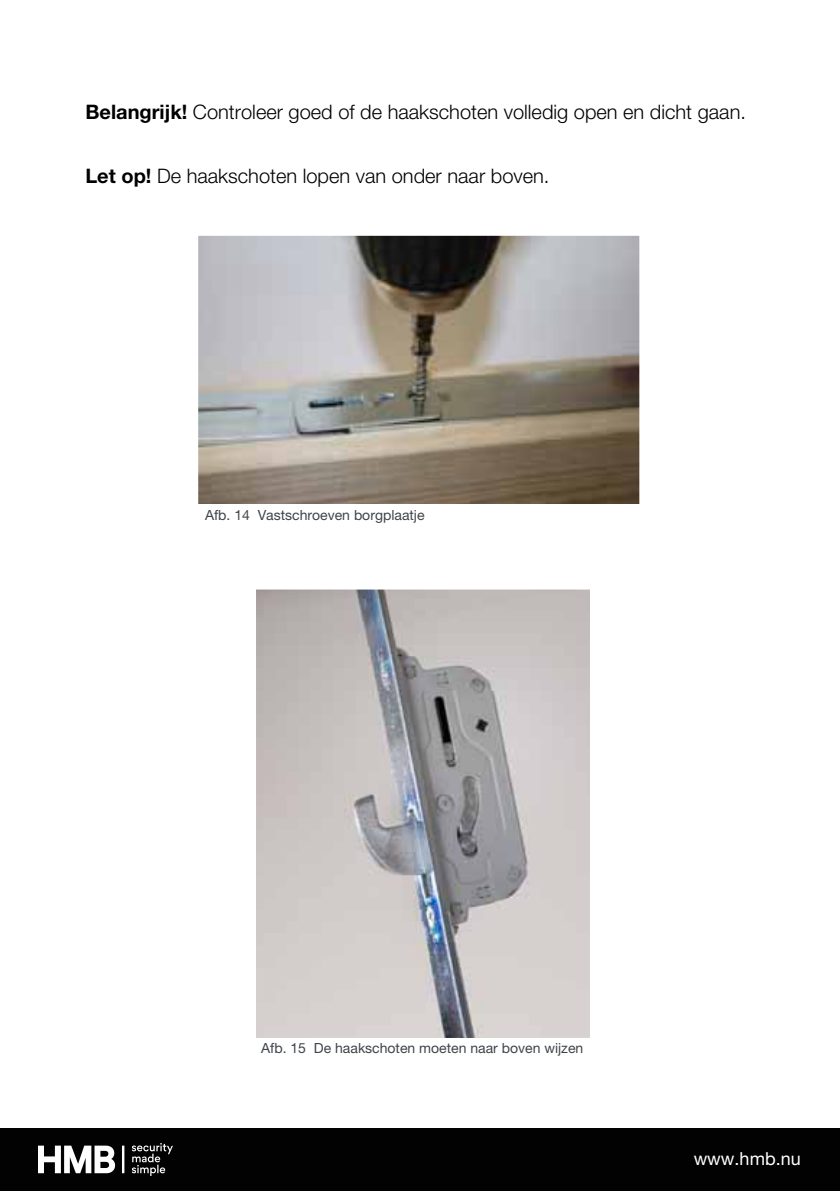
<style>
.page{position:relative;width:840px;height:1191px;background:#fff}
.page>*{position:absolute;margin:0;border:0;box-sizing:border-box;transform-origin:0 0}
.t1{font:300 20px "Helvetica Neue LT Std";color:#000}
.t2{font:18px "Helvetica Neue LT Std";color:#fff}
.t3{font:14px "Helvetica Neue LT Std";color:#3f444a}
.s1{font-weight:700}
</style>
<div class="page">
<div style="left:0;top:1128px;width:839px;height:63px;background:#020203"></div>
<img style="left:38px;top:1143px;width:134px;height:32px">
<img style="left:199px;top:237px;width:438px;height:267px">
<div style="left:195px;top:233px;width:446px;height:299px;border:3px solid #fff"></div>
<div style="left:195px;top:504px;width:446px;height:28px;background:#fff"></div>
<img style="left:257px;top:590px;width:331px;height:448px">
<div style="left:254px;top:587px;width:337px;height:472px;border:2px solid #fff"></div>
<div style="left:254px;top:1038px;width:337px;height:21px;background:#fff"></div>
<p class="t1" style="left:85px;top:100px;width:661px"><span class="s1">Belangrijk!</span> Controleer goed of de haakschoten volledig open en dicht gaan.</p>
<p class="t1" style="left:85px;top:164px;width:465px"><span class="s1">Let op!</span> De haakschoten lopen van onder naar boven.</p>
<p class="t3" style="left:205px;top:506px;width:221px">Afb. 14 Vastschroeven borgplaatje</p>
<p class="t3" style="left:261px;top:1040px;width:323px">Afb. 15 De haakschoten moeten naar boven wijzen</p>
<p class="t2" style="left:693px;top:1148px;width:108px">www.hmb.nu</p>
</div>
